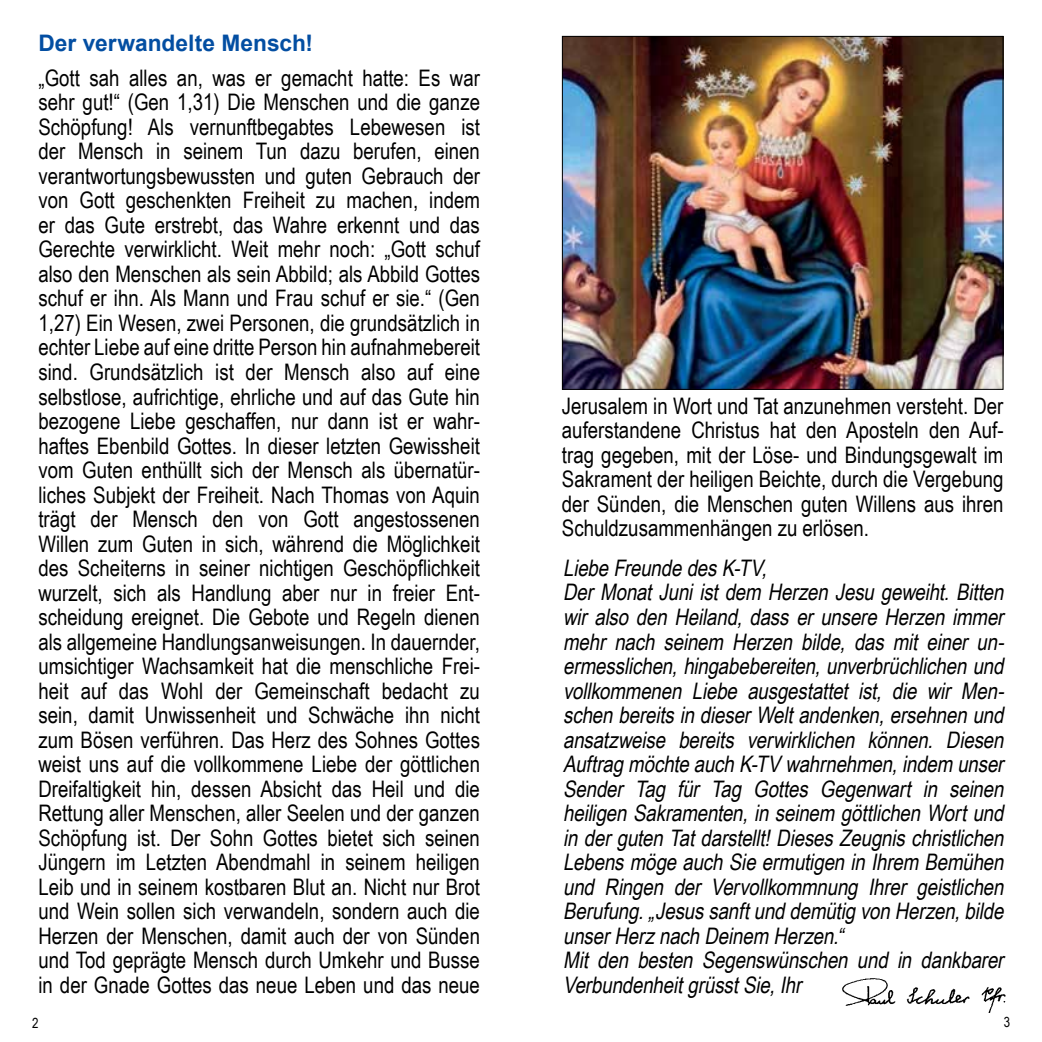
<style>
.page{position:relative;width:1042px;height:1042px;background:#fff}
.page>*{position:absolute;margin:0;border:0;box-sizing:border-box;transform-origin:0 0}
.t1{font:22.75px/24.5px "Arial Narrow";color:#000;text-align:justify}
.t2{font:italic 22.75px/24.5px "Arial Narrow";color:#000}
.t3{font:700 22.75px "Arial";color:#034ea2}
.t4{font:14px "Arial Narrow";color:#000}
</style>
<div class="page">
<img style="left:842px;top:978px;width:164px;height:34px">
<img style="left:564px;top:38px;width:437px;height:350px">
<div style="left:562px;top:36px;width:441px;height:354px;border:1px solid #000"></div>
<p class="t3" style="left:38px;top:28px;width:276px">Der verwandelte Mensch!</p>
<p class="t1" style="left:38px;top:65px;width:443px">„Gott sah alles an, was er gemacht hatte: Es war sehr gut!“ (Gen 1,31) Die Menschen und die ganze Schöpfung! Als vernunftbegabtes Lebewesen ist der Mensch in seinem Tun dazu berufen, einen verantwortungsbewussten und guten Gebrauch der von Gott geschenkten Freiheit zu machen, indem er das Gute erstrebt, das Wahre erkennt und das Gerechte verwirklicht. Weit mehr noch: „Gott schuf also den Menschen als sein Abbild; als Abbild Gottes schuf er ihn. Als Mann und Frau schuf er sie.“ (Gen 1,27) Ein Wesen, zwei Personen, die grundsätzlich in echter Liebe auf eine dritte Person hin aufnahmebereit sind. Grundsätzlich ist der Mensch also auf eine selbstlose, aufrichtige, ehrliche und auf das Gute hin bezogene Liebe geschaffen, nur dann ist er wahr&shy;haftes Ebenbild Gottes. In dieser letzten Gewissheit vom Guten enthüllt sich der Mensch als übernatür&shy;liches Subjekt der Freiheit. Nach Thomas von Aquin trägt der Mensch den von Gott angestossenen Willen zum Guten in sich, während die Möglichkeit des Scheiterns in seiner nichtigen Geschöpflichkeit wurzelt, sich als Handlung aber nur in freier Ent&shy;scheidung ereignet. Die Gebote und Regeln dienen als allgemeine Handlungsanweisungen. In dauernder, umsichtiger Wachsamkeit hat die menschliche Frei&shy;heit auf das Wohl der Gemeinschaft bedacht zu sein, damit Unwissenheit und Schwäche ihn nicht zum Bösen verführen. Das Herz des Sohnes Gottes weist uns auf die vollkommene Liebe der göttlichen Dreifaltigkeit hin, dessen Absicht das Heil und die Rettung aller Menschen, aller Seelen und der ganzen Schöpfung ist. Der Sohn Gottes bietet sich seinen Jüngern im Letzten Abendmahl in seinem heiligen Leib und in seinem kostbaren Blut an. Nicht nur Brot und Wein sollen sich verwandeln, sondern auch die Herzen der Menschen, damit auch der von Sünden und Tod geprägte Mensch durch Umkehr und Busse in der Gnade Gottes das neue Leben und das neue</p>
<p class="t1" style="left:562px;top:392px;width:443px">Jerusalem in Wort und Tat anzunehmen versteht. Der auferstandene Christus hat den Aposteln den Auf&shy;trag gegeben, mit der Löse- und Bindungsgewalt im Sakrament der heiligen Beichte, durch die Vergebung der Sünden, die Menschen guten Willens aus ihren Schuldzusammenhängen zu erlösen.</p>
<p class="t2" style="left:563px;top:555px;width:447px">LiebeFreundedesK-TV,<br>Der Monat Juni ist dem Herzen Jesu geweiht. Bitten wir also den Heiland, dass er unsere Herzen immer mehr nach seinem Herzen bilde, das mit einer un&shy;ermesslichen,hingabebereiten,unverbrüchlichen und vollkommenen Liebe ausgestattet ist, die wir Men&shy;schen bereitsindieserWeltandenken,ersehnenund ansatzweise bereits verwirklichen können. Diesen AuftragmöchteauchK-TV wahrnehmen,indem unser Sender Tag für Tag Gottes Gegenwart in seinen heiligenSakramenten,in seinem göttlichenWortund in dergutenTatdarstellt!DiesesZeugnischristlichen Lebensmöge auchSie ermutigenin Ihrem Bemühen und Ringen der Vervollkommnung Ihrer geistlichen Berufung.„JesussanftunddemütigvonHerzen,bilde unserHerznachDeinem Herzen.“<br>Mit den besten Segenswünschen und in dankbarer VerbundenheitgrüsstSie,Ihr</p>
<p class="t4" style="left:32px;top:1013px;width:8px">2</p>
<p class="t4" style="left:1004px;top:1012px;width:8px">3</p>
</div>
